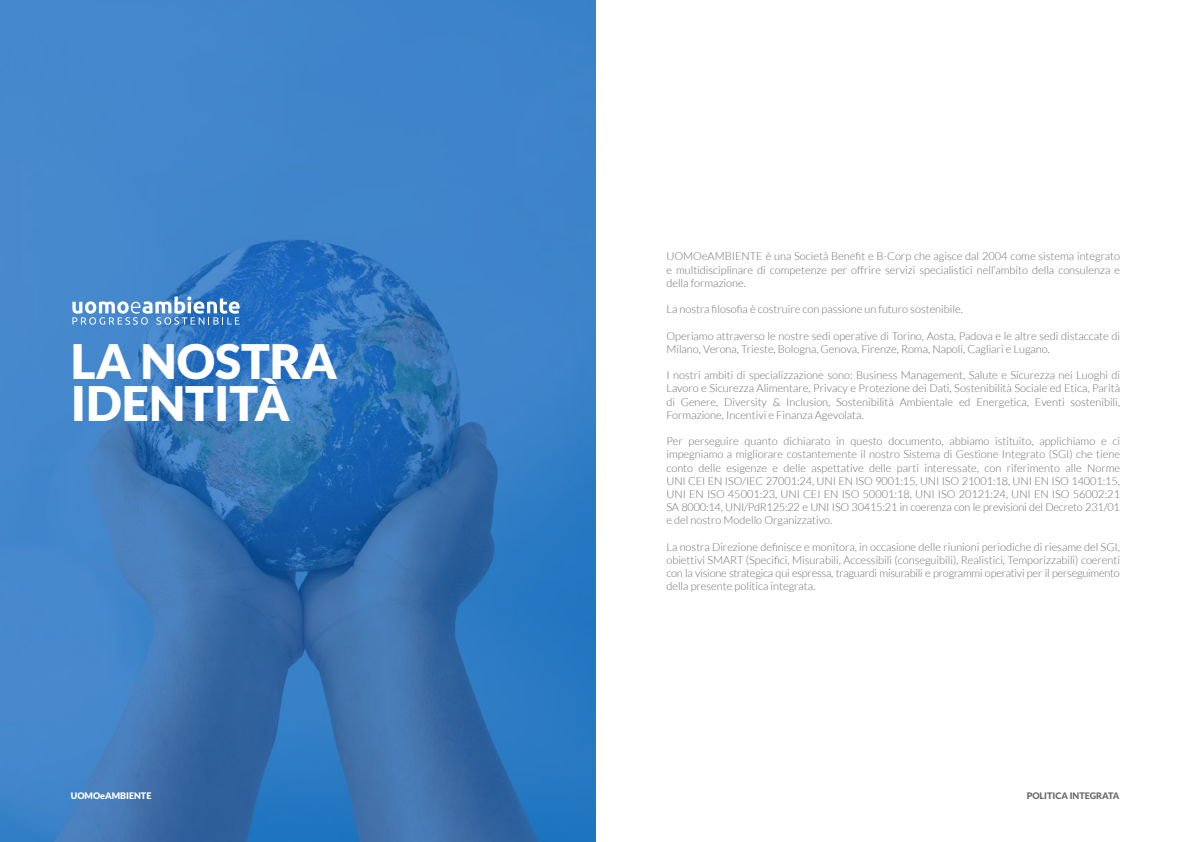
<style>
.page{position:relative;width:1191px;height:842px;background:#fff}
.page>*{position:absolute;margin:0;border:0;box-sizing:border-box;transform-origin:0 0}
.t1{font:900 47.5px "Lato";color:#fff}
.t2{font:300 11px "Lato";color:#6c6d70}
.t3{font:300 11px "Lato";letter-spacing:-.02em;color:#6c6d70}
.t4{font:900 9px "Lato";color:#6c6d70}
.t5{font:900 9px "Lato";color:#fff}
</style>
<div class="page">
<svg style="left:0;top:0;width:595px;height:842px;background:#397bbf"></svg>
<svg style="left:72px;top:296px;width:168px;height:29px"></svg>
<p class="t1" style="left:71px;top:334px;width:268px">LA NOSTRA</p>
<p class="t1" style="left:71px;top:376px;width:220px">IDENTITÀ</p>
<p class="t2" style="left:666px;top:251px;width:455px">UOMOeAMBIENTE è una Società Benefit e B-Corp che agisce dal 2004 come sistema integrato</p>
<p class="t2" style="left:666px;top:264px;width:455px">e multidisciplinare di competenze per offrire servizi specialistici nell’ambito della consulenza e</p>
<p class="t2" style="left:666px;top:277px;width:81px">della formazione.</p>
<p class="t2" style="left:666px;top:303px;width:298px">La nostra filosofia è costruire con passione un futuro sostenibile.</p>
<p class="t2" style="left:666px;top:330px;width:455px">Operiamo attraverso le nostre sedi operative di Torino, Aosta, Padova e le altre sedi distaccate di</p>
<p class="t2" style="left:666px;top:343px;width:385px">Milano, Verona, Trieste, Bologna, Genova, Firenze, Roma, Napoli, Cagliari e Lugano.</p>
<p class="t2" style="left:666px;top:369px;width:455px">I nostri ambiti di specializzazione sono: Business Management, Salute e Sicurezza nei Luoghi di</p>
<p class="t2" style="left:666px;top:383px;width:455px">Lavoro e Sicurezza Alimentare, Privacy e Protezione dei Dati, Sostenibilità Sociale ed Etica, Parità</p>
<p class="t2" style="left:666px;top:396px;width:455px">di Genere, Diversity &amp; Inclusion, Sostenibilità Ambientale ed Energetica, Eventi sostenibili,</p>
<p class="t2" style="left:666px;top:409px;width:199px">Formazione, Incentivi e Finanza Agevolata.</p>
<p class="t2" style="left:666px;top:435px;width:455px">Per perseguire quanto dichiarato in questo documento, abbiamo istituito, applichiamo e ci</p>
<p class="t2" style="left:666px;top:449px;width:455px">impegniamo a migliorare costantemente il nostro Sistema di Gestione Integrato (SGI) che tiene</p>
<p class="t2" style="left:666px;top:462px;width:455px">conto delle esigenze e delle aspettative delle parti interessate, con riferimento alle Norme</p>
<p class="t2" style="left:666px;top:475px;width:455px">UNI CEI EN ISO/IEC 27001:24, UNI EN ISO 9001:15, UNI ISO 21001:18, UNI EN ISO 14001:15,</p>
<p class="t2" style="left:666px;top:488px;width:455px">UNI EN ISO 45001:23, UNI CEI EN ISO 50001:18, UNI ISO 20121:24, UNI EN ISO 56002:21</p>
<p class="t3" style="left:666px;top:501px;width:455px">SA 8000:14, UNI/PdR125:22 e UNI ISO 30415:21 in coerenza con le previsioni del Decreto 231/01</p>
<p class="t2" style="left:666px;top:515px;width:167px">e del nostro Modello Organizzativo.</p>
<p class="t2" style="left:666px;top:541px;width:455px">La nostra Direzione definisce e monitora, in occasione delle riunioni periodiche di riesame del SGI,</p>
<p class="t2" style="left:666px;top:554px;width:455px">obiettivi SMART (Specifici, Misurabili, Accessibili (conseguibili), Realistici, Temporizzabili) coerenti</p>
<p class="t3" style="left:666px;top:567px;width:455px">con la visione strategica qui espressa, traguardi misurabili e programmi operativi per il perseguimento</p>
<p class="t2" style="left:666px;top:581px;width:150px">della presente politica integrata.</p>
<p class="t5" style="left:71px;top:791px;width:82px">UOMOeAMBIENTE</p>
<p class="t4" style="left:1026px;top:791px;width:94px">POLITICA INTEGRATA</p>
</div>
